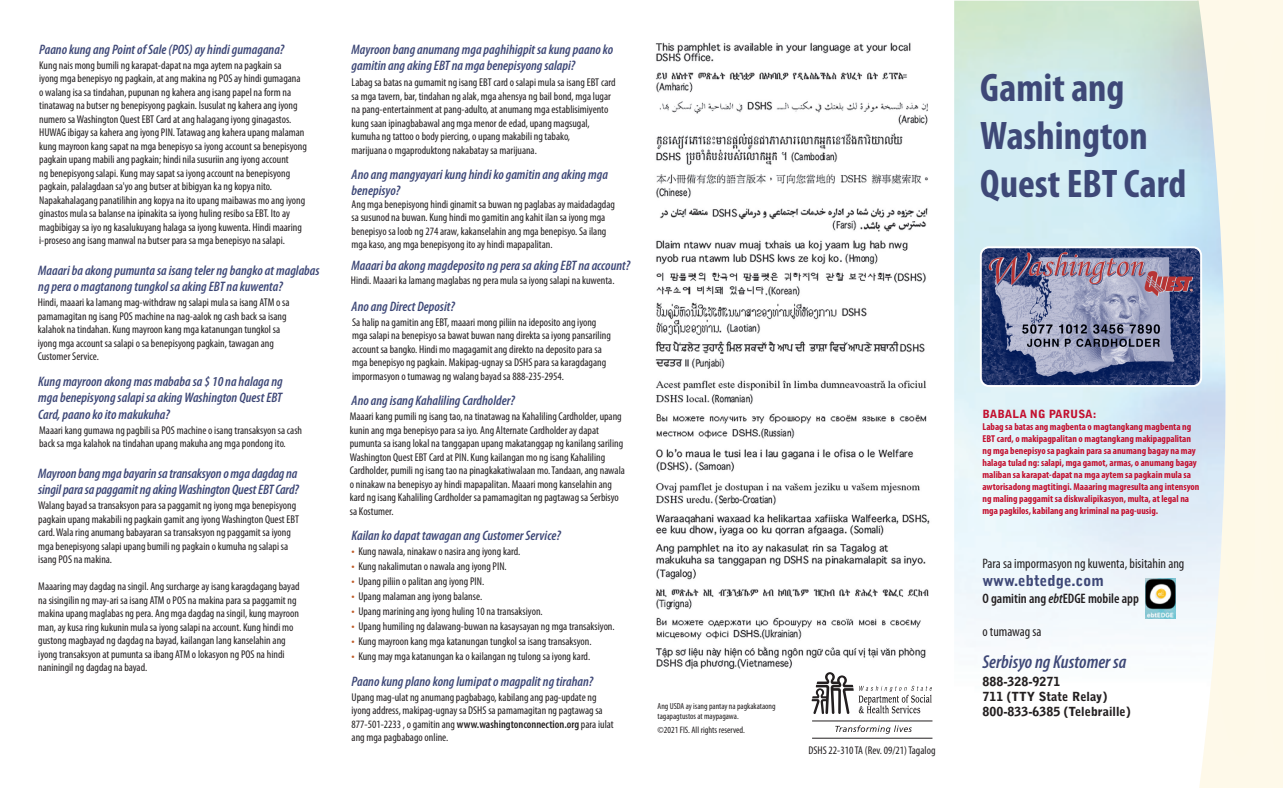
<style>
.page{position:relative;width:1283px;height:788px;background:#fff}
.page>*{position:absolute;margin:0;border:0;box-sizing:border-box;transform-origin:0 0}
.t1{font:700 condensed 40px/48px "Myriad Pro";color:#3e4877}
.t2{font:italic 600 condensed 18.75px "Myriad Pro";color:#3e4877}
.t3{font:900 15px "Bell Gothic Std";color:#3e4877}
.t4{font:italic 600 condensed 13.75px/16.5px "Myriad Pro";color:#3e4877}
.t5{font:condensed 13.75px "Myriad Pro";color:#231f20}
.t6{font:600 condensed 13.75px "Myriad Pro";color:#231f20}
.t7{font:900 12.5px "Bell Gothic Std";color:#231f20}
.t8{font:condensed 11.25px/13.5px "Myriad Pro";color:#231f20}
.t9{font:900 11.25px "Bell Gothic Std";color:#c3102f}
.t10{font:700 condensed 10px/12px "Myriad Pro";color:#c3102f}
.t11{font:condensed 9.38px "Myriad Pro";color:#231f20}
.t12{font:condensed 8.75px/10.5px "Myriad Pro";color:#231f20}
.s1{font-size:12.5px;color:#c05c28}
.s2{font-weight:600}
.s3{font-style:italic}
</style>
<div class="page">
<div style="left:1197px;top:1px;width:75px;height:787px;background:#fef9e8"></div>
<img style="left:954px;top:1px;width:271px;height:787px">
<div style="left:1255px;top:1px;width:27px;height:787px;background:#fef9e8"></div>
<svg style="left:811px;top:672px;width:121px;height:42px"></svg>
<hr style="left:812px;top:720px;width:120px;height:1px;background:#231f20">
<hr style="left:812px;top:738px;width:120px;height:1px;background:#231f20">
<svg style="left:835px;top:725px;width:77px;height:8px"></svg>
<img style="left:655px;top:42px;width:275px;height:628px">
<img style="left:980px;top:247px;width:221px;height:139px">
<div style="left:979px;top:246px;width:223px;height:141px;border:2px solid #fff;border-radius:8px"></div>
<img style="left:1145px;top:578px;width:30px;height:40px">
<p class="t4" style="left:39px;top:41px;width:246px">Paano kung ang Point of Sale (POS) ay hindi gumagana?</p>
<p class="t8" style="left:39px;top:58px;width:269px">Kung nais mong bumili ng karapat-dapat na mga aytem na pagkain sa<br>iyong mga benepisyo ng pagkain, at ang makina ng POS ay hindi gumagana o walang isa sa tindahan, pupunan ng kahera ang isang papel na form na tinatawag na butser ng benepisyong pagkain. Isusulat ng kahera ang iyong numero sa Washington Quest EBT Card at ang halagang iyong ginagastos.<br>HUWAG ibigay sa kahera ang iyong PIN. Tatawag ang kahera upang malaman kung mayroon kang sapat na mga benepisyo sa iyong account sa benepisyong pagkain upang mabili ang pagkain; hindi nila susuriin ang iyong account<br>ng benepisyong salapi. Kung may sapat sa iyong account na benepisyong pagkain, palalagdaan sa'yo ang butser at bibigyan ka ng kopya nito.<br>Napakahalagang panatilihin ang kopya na ito upang maibawas mo ang iyong ginastos mula sa balanse na ipinakita sa iyong huling resibo sa EBT. Ito ay magbibigay sa iyo ng kasalukuyang halaga sa iyong kuwenta. Hindi maaring i-proseso ang isang manwal na butser para sa mga benepisyo na salapi.</p>
<p class="t4" style="left:38px;top:262px;width:283px">Maaari ba akong pumunta sa isang teler ng bangko at maglabas ng pera o magtanong tungkol sa aking EBT na kuwenta?</p>
<p class="t8" style="left:38px;top:296px;width:253px">Hindi, maaari ka lamang mag-withdraw ng salapi mula sa isang ATM o sa pamamagitan ng isang POS machine na nag-aalok ng cash back sa isang kalahok na tindahan. Kung mayroon kang mga katanungan tungkol sa iyong mga account sa salapi o sa benepisyong pagkain, tawagan ang Customer Service.</p>
<p class="t4" style="left:38px;top:373px;width:246px;text-align:justify">Kung mayroon akong mas mababa sa $ 10 na halaga ng mga benepisyong salapi sa aking Washington Quest EBT Card, paano ko ito makukuha?</p>
<p class="t8" style="left:39px;top:423px;width:264px">Maaari kang gumawa ng pagbili sa POS machine o isang transaksyon sa cash back sa mga kalahok na tindahan upang makuha ang mga pondong ito.</p>
<p class="t4" style="left:38px;top:465px;width:262px">Mayroon bang mga bayarin sa transaksyon o mga dagdag na singil para sa paggamit ng aking Washington Quest EBT Card?</p>
<p class="t8" style="left:38px;top:499px;width:262px">Walang bayad sa transaksyon para sa paggamit ng iyong mga benepisyong pagkain upang makabili ng pagkain gamit ang iyong Washington Quest EBT card. Wala ring anumang babayaran sa transaksyon ng paggamit sa iyong mga benepisyong salapi upang bumili ng pagkain o kumuha ng salapi sa isang POS na makina.</p>
<p class="t8" style="left:38px;top:580px;width:263px">Maaaring may dagdag na singil. Ang surcharge ay isang karagdagang bayad na sisingilin ng may-ari sa isang ATM o POS na makina para sa paggamit ng makina upang maglabas ng pera. Ang mga dagdag na singil, kung mayroon man, ay kusa ring kukunin mula sa iyong salapi na account. Kung hindi mo gustong magbayad ng dagdag na bayad, kailangan lang kanselahin ang iyong transaksyon at pumunta sa ibang ATM o lokasyon ng POS na hindi naniningil ng dagdag na bayad.</p>
<p class="t4" style="left:351px;top:41px;width:263px">Mayroon bang anumang mga paghihigpit sa kung paano ko gamitin ang aking EBT na mga benepisyong salapi?</p>
<p class="t8" style="left:351px;top:76px;width:265px">Labag sa batas na gumamit ng isang EBT card o salapi mula sa isang EBT card sa mga tavern, bar, tindahan ng alak, mga ahensya ng bail bond, mga lugar na pang-entertainment at pang-adulto, at anumang mga establisimiyento kung saan ipinagbabawal ang mga menor de edad, upang magsugal, kumuha ng tattoo o body piercing, o upang makabili ng tabako,<br>marijuana o mgaproduktong nakabatay sa marijuana.</p>
<p class="t4" style="left:351px;top:166px;width:258px">Ano ang mangyayari kung hindi ko gamitin ang aking mga benepisyo?</p>
<p class="t8" style="left:351px;top:197px;width:265px">Ang mga benepisyong hindi ginamit sa buwan ng paglabas ay maidadagdag sa susunod na buwan. Kung hindi mo gamitin ang kahit ilan sa iyong mga benepisyo sa loob ng 274 araw, kakanselahin ang mga benepisyo. Sa ilang mga kaso, ang mga benepisyong ito ay hindi mapapalitan.</p>
<p class="t4" style="left:351px;top:257px;width:280px">Maaari ba akong magdeposito ng pera sa aking EBT na account?</p>
<p class="t8" style="left:351px;top:274px;width:265px">Hindi. Maaari ka lamang maglabas ng pera mula sa iyong salapi na kuwenta.</p>
<p class="t4" style="left:351px;top:298px;width:105px">Ano ang Direct Deposit?</p>
<p class="t8" style="left:352px;top:315px;width:260px">Sa halip na gamitin ang EBT, maaari mong piliin na ideposito ang iyong mga salapi na benepisyo sa bawat buwan nang direkta sa iyong pansariling account sa bangko. Hindi mo magagamit ang direkto na deposito para sa mga benepisyo ng pagkain. Makipag-ugnay sa DSHS para sa karagdagang impormasyon o tumawag ng walang bayad sa 888-235-2954.</p>
<p class="t4" style="left:351px;top:392px;width:165px">Ano ang isang Kahaliling Cardholder?</p>
<p class="t8" style="left:350px;top:409px;width:277px">Maaari kang pumili ng isang tao, na tinatawag na Kahaliling Cardholder, upang kunin ang mga benepisyo para sa iyo. Ang Alternate Cardholder ay dapat pumunta sa isang lokal na tanggapan upang makatanggap ng kanilang sariling Washington Quest EBT Card at PIN. Kung kailangan mo ng isang Kahaliling Cardholder, pumili ng isang tao na pinagkakatiwalaan mo. Tandaan, ang nawala o ninakaw na benepisyo ay hindi mapapalitan. Maaari mong kanselahin ang kard ng isang Kahaliling Cardholder sa pamamagitan ng pagtawag sa Serbisyo sa Kostumer.</p>
<p class="t4" style="left:351px;top:527px;width:211px">Kailan ko dapat tawagan ang Customer Service?</p>
<p class="t8" style="left:351px;top:544px;width:170px"><span class="s1">•</span> Kung nawala, ninakaw o nasira ang iyong kard.</p>
<p class="t8" style="left:351px;top:559px;width:157px"><span class="s1">•</span> Kung nakalimutan o nawala ang iyong PIN.</p>
<p class="t8" style="left:351px;top:574px;width:134px"><span class="s1">•</span> Upang piliin o palitan ang iyong PIN.</p>
<p class="t8" style="left:351px;top:589px;width:132px"><span class="s1">•</span> Upang malaman ang iyong balanse.</p>
<p class="t8" style="left:351px;top:604px;width:193px"><span class="s1">•</span> Upang marining ang iyong huling 10 na transaksiyon.</p>
<p class="t8" style="left:351px;top:619px;width:265px"><span class="s1">•</span> Upang humiling ng dalawang-buwan na kasaysayan ng mga transaksiyon.</p>
<p class="t8" style="left:351px;top:634px;width:241px"><span class="s1">•</span> Kung mayroon kang mga katanungan tungkol sa isang transaksyon.</p>
<p class="t8" style="left:351px;top:649px;width:240px"><span class="s1">•</span> Kung may mga katanungan ka o kailangan ng tulong sa iyong kard.</p>
<p class="t4" style="left:351px;top:673px;width:243px">Paano kung plano kong lumipat o magpalit ng tirahan?</p>
<p class="t8" style="left:351px;top:690px;width:264px">Upang mag-ulat ng anumang pagbabago, kabilang ang pag-update ng iyong address, makipag-ugnay sa DSHS sa pamamagitan ng pagtawag sa 877-501-2233 , o gamitin ang <span class="s2">www.washingtonconnection.org</span> para iulat ang mga pagbabago online.</p>
<p class="t12" style="left:657px;top:700px;width:120px">Ang USDA ay isang pantay na pagkakataong tagapagtustos at maypagawa.</p>
<p class="t11" style="left:657px;top:724px;width:89px">©2021 FIS. All rights reserved.</p>
<p class="t8" style="left:808px;top:743px;width:129px">DSHS 22-310 TA (Rev. 09/21) Tagalog</p>
<p class="t1" style="left:980px;top:65px;width:207px">Gamit ang<br>Washington<br>Quest EBT Card</p>
<p class="t9" style="left:982px;top:407px;width:116px">BABALA NG PARUSA:</p>
<p class="t10" style="left:982px;top:421px;width:218px">Labag sa batas ang magbenta o magtangkang magbenta ng EBT card, o makipagpalitan o magtangkang makipagpalitan ng mga benepisyo sa pagkain para sa anumang bagay na may halaga tulad ng: salapi, mga gamot, armas, o anumang bagay maliban sa karapat-dapat na mga aytem sa pagkain mula sa awtorisadong magtitingi. Maaaring magresulta ang intensyon ng maling paggamit sa diskwalipikasyon, multa, at legal na mga pagkilos, kabilang ang kriminal na pag-uusig.</p>
<p class="t5" style="left:982px;top:556px;width:203px">Para sa impormasyon ng kuwenta, bisitahin ang</p>
<p class="t3" style="left:982px;top:572px;width:123px">www.ebtedge.com</p>
<p class="t6" style="left:982px;top:590px;width:158px">O gamitin ang <span class="s3">ebt</span>EDGE mobile app</p>
<p class="t5" style="left:982px;top:623px;width:61px">o tumawag sa</p>
<p class="t7" style="left:982px;top:674px;width:79px">888-328-9271</p>
<p class="t7" style="left:982px;top:689px;width:126px">711 (TTY State Relay)</p>
<p class="t7" style="left:982px;top:704px;width:150px">800-833-6385 (Telebraille)</p>
<p class="t2" style="left:982px;top:651px;width:145px">Serbisyo ng Kustomer sa</p>
</div>
